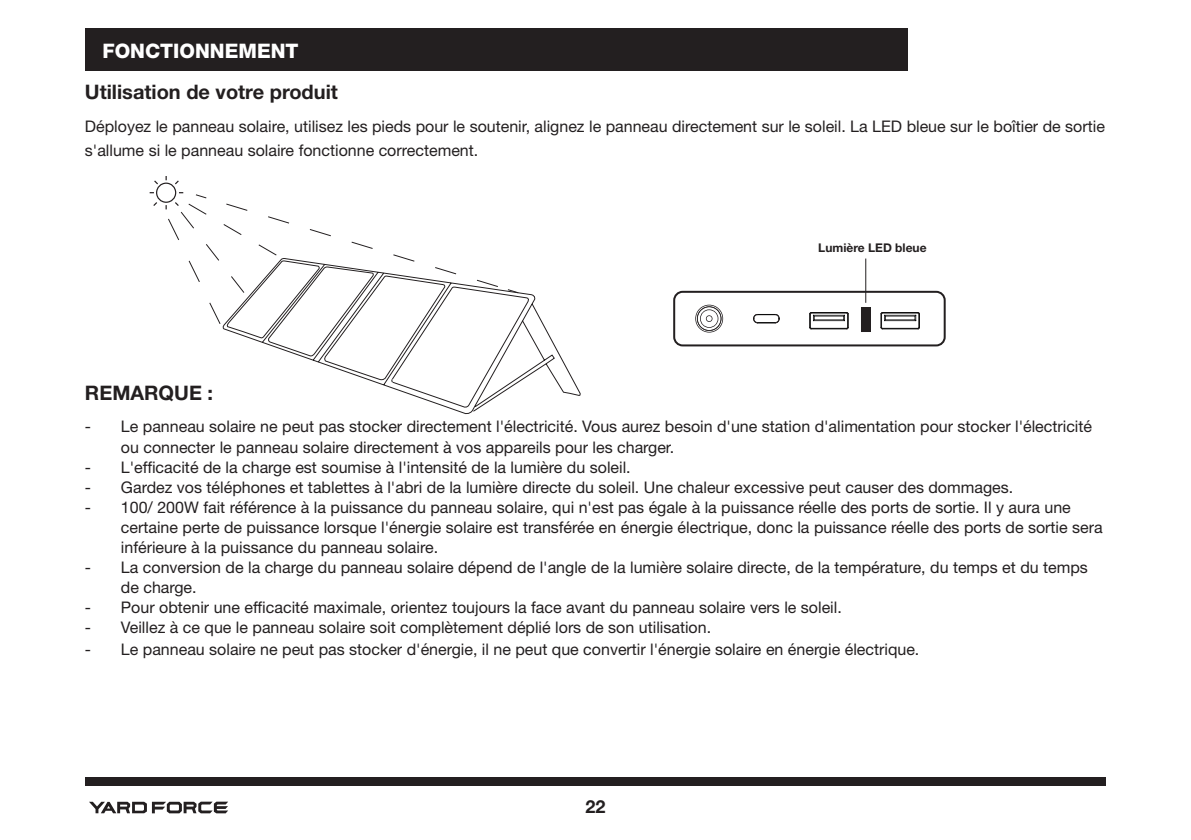
<style>
.page{position:relative;width:1191px;height:840px;background:#fff}
.page>*{position:absolute;margin:0;border:0;box-sizing:border-box;transform-origin:0 0}
.t1{font:700 20px "Helvetica Neue LT Std";color:#231f20}
.t2{font:800 20px "Helvetica Neue LT Std";color:#fff}
.t3{font:700 18px "Helvetica Neue LT Std";color:#231f20}
.t4{font:16px/20px "Helvetica Neue LT Std";color:#231f20}
.t5{font:700 12px "Helvetica Neue LT Std";color:#231f20}
</style>
<div class="page">
<div style="left:85px;top:776px;width:1021px;height:9px;background:#231f20"></div>
<svg style="left:89px;top:801px;width:139px;height:11px"></svg>
<div style="left:85px;top:29px;width:822px;height:42px;background:#231f20"></div>
<svg style="left:222px;top:289px;width:359px;height:125px"></svg>
<svg style="left:507px;top:289px;width:12px;height:5px"></svg>
<svg style="left:149px;top:176px;width:350px;height:149px"></svg>
<svg style="left:695px;top:304px;width:28px;height:28px"></svg>
<svg style="left:753px;top:314px;width:27px;height:9px"></svg>
<svg style="left:809px;top:312px;width:39px;height:17px"></svg>
<svg style="left:880px;top:312px;width:40px;height:17px"></svg>
<div style="left:673px;top:290px;width:272px;height:56px;border:2px solid #231f20;border-radius:8px"></div>
<hr style="left:865px;top:258px;width:1px;height:44px;background:#231f20">
<div style="left:861px;top:307px;width:9px;height:25px;background:#231f20"></div>
<p class="t2" style="left:102px;top:39px;width:197px">FONCTIONNEMENT</p>
<p class="t1" style="left:85px;top:80px;width:254px">Utilisation de votre produit</p>
<p class="t4" style="left:85px;top:114px;width:1021px;line-height:24px">Déployez le panneau solaire, utilisez les pieds pour le soutenir, alignez le panneau directement sur le soleil. La LED bleue sur le boîtier de sortie s'allume si le panneau solaire fonctionne correctement.</p>
<p class="t5" style="left:818px;top:240px;width:110px">Lumière LED bleue</p>
<p class="t1" style="left:85px;top:380px;width:130px">REMARQUE :</p>
<p class="t4" style="left:121px;top:416px;width:972px;text-indent:-36px">- Le panneau solaire ne peut pas stocker directement l'électricité. Vous aurez besoin d'une station d'alimentation pour stocker l'électricité ou connecter le panneau solaire directement à vos appareils pour les charger.</p>
<p class="t4" style="left:85px;top:456px;width:547px">- L'efficacité de la charge est soumise à l'intensité de la lumière du soleil.</p>
<p class="t4" style="left:85px;top:476px;width:930px">- Gardez vos téléphones et tablettes à l'abri de la lumière directe du soleil. Une chaleur excessive peut causer des dommages.</p>
<p class="t4" style="left:121px;top:496px;width:983px;text-indent:-36px">- 100/ 200W fait référence à la puissance du panneau solaire, qui n'est pas égale à la puissance réelle des ports de sortie. Il y aura une certaine perte de puissance lorsque l'énergie solaire est transférée en énergie électrique, donc la puissance réelle des ports de sortie sera inférieure à la puissance du panneau solaire.</p>
<p class="t4" style="left:121px;top:556px;width:968px;text-indent:-36px">- La conversion de la charge du panneau solaire dépend de l'angle de la lumière solaire directe, de la température, du temps et du temps de charge.</p>
<p class="t4" style="left:85px;top:596px;width:758px">- Pour obtenir une efficacité maximale, orientez toujours la face avant du panneau solaire vers le soleil.</p>
<p class="t4" style="left:85px;top:616px;width:628px">- Veillez à ce que le panneau solaire soit complètement déplié lors de son utilisation.</p>
<p class="t4" style="left:85px;top:638px;width:836px">- Le panneau solaire ne peut pas stocker d'énergie, il ne peut que convertir l'énergie solaire en énergie électrique.</p>
<p class="t3" style="left:585px;top:794px;width:22px">22</p>
</div>
